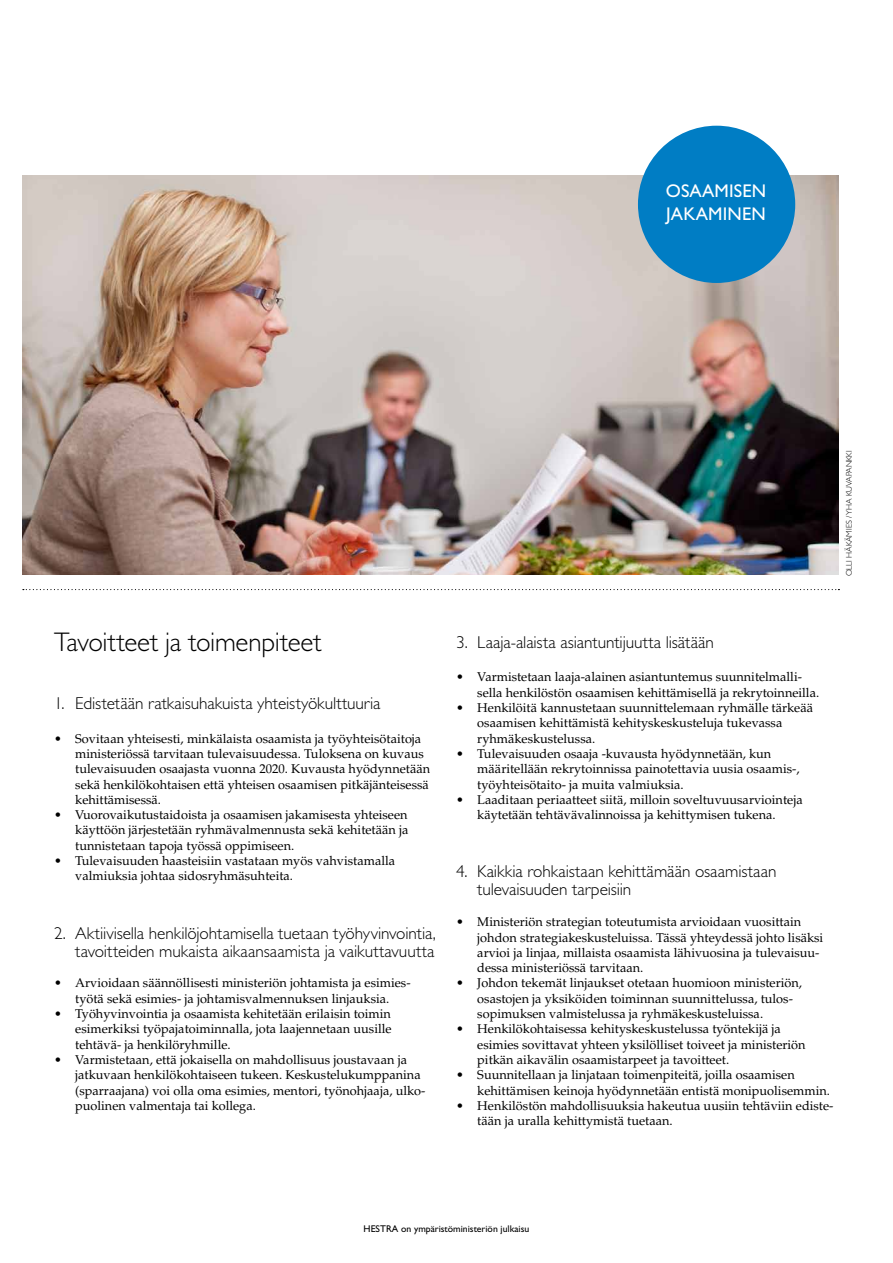
<style>
.page{position:relative;width:893px;height:1263px;background:#fff}
.page>*{position:absolute;margin:0;border:0;box-sizing:border-box;transform-origin:0 0}
.t1{font:300 27px "Gill Sans Std";letter-spacing:-.01em;color:#000}
.t2{font:18.45px/23.2px "Gill Sans Std";letter-spacing:.01em;color:#fff}
.t3{font:300 17.25px/18px "Gill Sans Std";letter-spacing:-.005em;color:#000;text-align:right}
.t4{font:12.75px/15.3px "Palatino LT Std";color:#000}
.t5{font:9.75px "Gill Sans Std";color:#000}
.t6{font:300 8.25px "Gill Sans Std";color:#000}
</style>
<div class="page">
<img style="left:22px;top:176px;width:817px;height:398px">
<div style="left:638px;top:126px;width:157px;height:157px;background:#007dc4;border-radius:50%"></div>
<svg style="left:23px;top:589px;width:816px;height:1px"></svg>
<h2 class="t2" style="left:666px;top:179px;width:102px">OSAAMISEN<br>JAKAMINEN</h2>
<p class="t6" style="left:844px;top:576px;width:127px;rotate:-90deg">OLLI HÄKÄMIES /YHA KUVAPANKKI</p>
<h1 class="t1" style="left:54px;top:626px;width:269px">Tavoitteet ja toimenpiteet</h1>
<h3 class="t3" style="left:54px;top:694px;width:328px">1. Edistetään ratkaisuhakuista yhteistyökulttuuria</h3>
<p class="t4" style="left:75px;top:731px;width:356px;text-indent:-21px">• Sovitaan yhteisesti, minkälaista osaamista ja työyhteisötaitoja ministeriössä tarvitaan tulevaisuudessa. Tuloksena on kuvaus tulevaisuuden osaajasta vuonna 2020. Kuvausta hyödynnetään sekä henkilökohtaisen että yhteisen osaamisen pitkäjänteisessä kehittämisessä.</p>
<p class="t4" style="left:75px;top:807px;width:335px;text-align:justify;text-indent:-21px">• Vuorovaikutustaidoista ja osaamisen jakamisesta yhteiseen käyttöön järjestetään ryhmävalmennusta sekä kehitetään ja tunnistetaan tapoja työssä oppimiseen.</p>
<p class="t4" style="left:75px;top:853px;width:321px;text-indent:-21px">• Tulevaisuuden haasteisiin vastataan myös vahvistamalla valmiuksia johtaa sidosryhmäsuhteita.</p>
<h3 class="t3" style="left:54px;top:924px;width:383px">2. Aktiivisella henkilöjohtamisella tuetaan työhyvinvointia, tavoitteiden mukaista aikaansaamista ja vaikuttavuutta</h3>
<p class="t4" style="left:54px;top:976px;width:358px;text-align:center">• Arvioidaan säännöllisesti ministeriön johtamista ja esimies&shy;työtä sekä esimies- ja johtamisvalmennuksen linjauksia.</p>
<p class="t4" style="left:75px;top:1006px;width:318px;text-align:justify;text-indent:-21px">• Työhyvinvointia ja osaamista kehitetään erilaisin toimin esimerkiksi työpajatoiminnalla, jota laajennetaan uusille tehtävä- ja henkilöryhmille.</p>
<p class="t4" style="left:75px;top:1052px;width:352px;text-indent:-21px">• Varmistetaan, että jokaisella on mahdollisuus joustavaan ja jatkuvaan henkilökohtaiseen tukeen. Keskustelukumppanina (sparraajana) voi olla oma esimies, mentori, työnohjaaja, ulko&shy;puolinen valmentaja tai kollega.</p>
<h3 class="t3" style="left:456px;top:633px;width:259px">3. Laaja-alaista asiantuntijuutta lisätään</h3>
<p class="t4" style="left:477px;top:670px;width:343px;text-indent:-21px">• Varmistetaan laaja-alainen asiantuntemus suunnitelmalli&shy;sella henkilöstön osaamisen kehittämisellä ja rekrytoinneilla.</p>
<p class="t4" style="left:477px;top:700px;width:337px;text-indent:-21px">• Henkilöitä kannustetaan suunnittelemaan ryhmälle tärkeää osaamisen kehittämistä kehityskeskusteluja tukevassa ryhmäkeskustelussa.</p>
<p class="t4" style="left:477px;top:746px;width:324px;text-indent:-21px">• Tulevaisuuden osaaja -kuvausta hyödynnetään, kun määritellään rekrytoinnissa painotettavia uusia osaamis-, työyhteisötaito- ja muita valmiuksia.</p>
<p class="t4" style="left:456px;top:792px;width:348px;text-align:center">• Laaditaan periaatteet siitä, milloin soveltuvuusarviointeja käytetään tehtävävalinnoissa ja kehittymisen tukena.</p>
<h3 class="t3" style="left:477px;top:863px;width:301px;text-align:left;text-indent:-21px">4. Kaikkia rohkaistaan kehittämään osaamistaan tulevaisuuden tarpeisiin</h3>
<p class="t4" style="left:477px;top:914px;width:347px;text-indent:-21px">• Ministeriön strategian toteutumista arvioidaan vuosittain johdon strategiakeskusteluissa. Tässä yhteydessä johto lisäksi arvioi ja linjaa, millaista osaamista lähivuosina ja tulevaisuu&shy;dessa ministeriössä tarvitaan.</p>
<p class="t4" style="left:477px;top:976px;width:326px;text-indent:-21px">• Johdon tekemät linjaukset otetaan huomioon ministeriön, osastojen ja yksiköiden toiminnan suunnittelussa, tulos&shy;sopimuksen valmistelussa ja ryhmäkeskusteluissa.</p>
<p class="t4" style="left:477px;top:1021px;width:330px;text-indent:-21px">• Henkilökohtaisessa kehityskeskustelussa työntekijä ja esimies sovittavat yhteen yksilölliset toiveet ja ministeriön pitkän aikavälin osaamistarpeet ja tavoitteet.</p>
<p class="t4" style="left:477px;top:1067px;width:354px;text-indent:-21px">• Suunnitellaan ja linjataan toimenpiteitä, joilla osaamisen kehittämisen keinoja hyödynnetään entistä monipuolisemmin.</p>
<p class="t4" style="left:477px;top:1098px;width:358px;text-indent:-21px">• Henkilöstön mahdollisuuksia hakeutua uusiin tehtäviin ediste&shy;tään ja uralla kehittymistä tuetaan.</p>
<p class="t5" style="left:364px;top:1223px;width:167px">HESTRA on ympäristöministeriön julkaisu</p>
</div>
